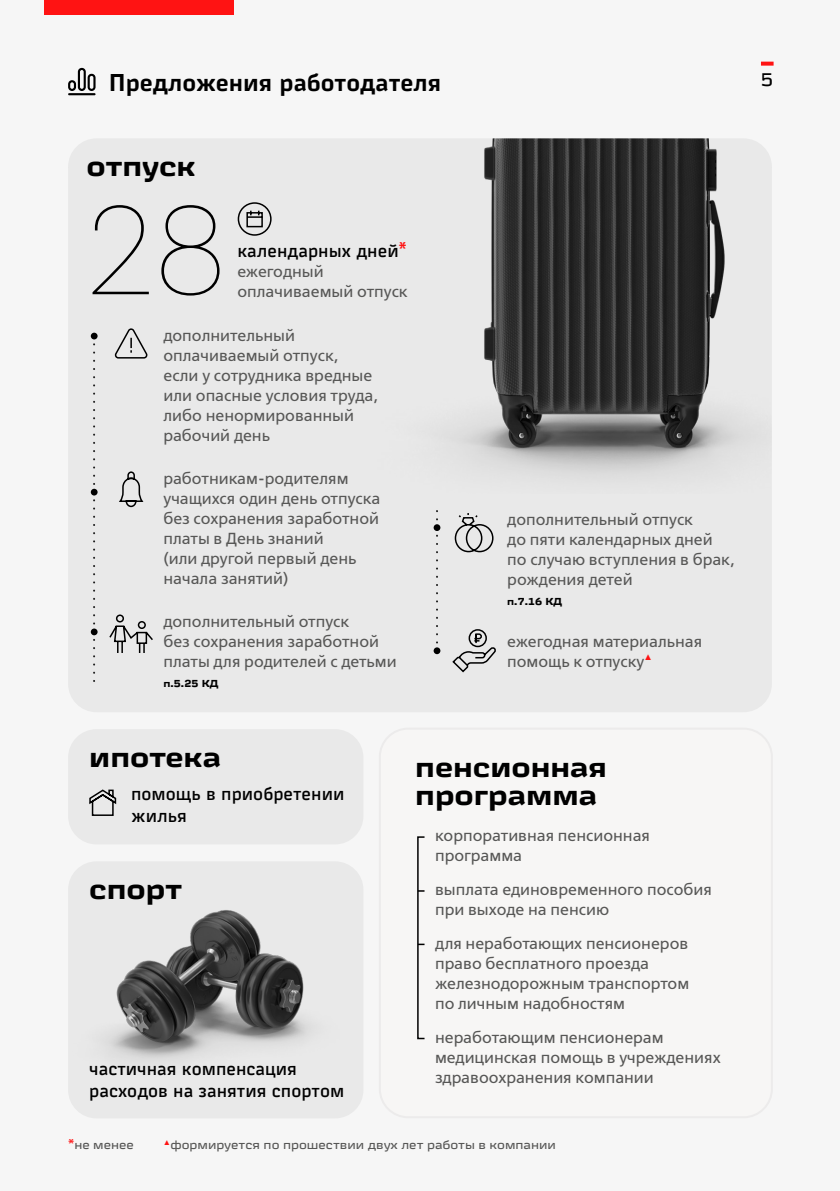
<style>
.page{position:relative;width:840px;height:1191px;background:#fff}
.page>*{position:absolute;margin:0;border:0;box-sizing:border-box;transform-origin:0 0}
.t1{font:100 132px "Mont";color:#000}
.t2{font:700 expanded 28px/28px "Russian Rail G Pro";color:#000}
.t3{font:500 28px "Russian Rail G Pro";color:#000}
.t4{font:500 24px "Russian Rail G Pro";color:#000}
.t5{font:18px/22px "Russian Rail G Pro";color:#000}
.t6{font:expanded 18px "Russian Rail G Pro";color:#000}
.t7{font:16px/20px "FSRAILWAY Book";color:#575756}
.t8{font:expanded 12px "Russian Rail G Pro";color:#575756}
.t9{font:700 expanded 10px "Russian Rail G Pro";letter-spacing:.005em;color:#000}
.s1{color:#ff1313}
</style>
<div class="page">
<div style="left:0;top:0;width:839px;height:1191px;background:#f6f6f6"></div>
<svg style="left:761px;top:62px;width:12px;height:4px"></svg>
<div style="left:44px;top:0;width:189px;height:14px;background:#ff1313"></div>
<svg style="left:68px;top:67px;width:27px;height:28px"></svg>
<div style="left:68px;top:138px;width:703px;height:574px;background:#e9e9e9;border-radius:28px"></div>
<img style="left:450px;top:138px;width:321px;height:340px">
<div style="left:237px;top:202px;width:34px;height:34px;border:2px solid #000;border-radius:50%"></div>
<svg style="left:246px;top:210px;width:17px;height:18px"></svg>
<svg style="left:91px;top:333px;width:6px;height:349px"></svg>
<svg style="left:114px;top:328px;width:33px;height:31px"></svg>
<svg style="left:119px;top:471px;width:25px;height:37px"></svg>
<div style="left:378px;top:727px;width:394px;height:391px;border:2px solid #ecebeb;border-radius:28px"></div>
<div style="left:417px;top:836px;width:8px;height:203px;border:2px solid #000"></div>
<svg style="left:452px;top:629px;width:44px;height:44px"></svg>
<svg style="left:436px;top:511px;width:2px;height:133px"></svg>
<div style="left:433px;top:524px;width:7px;height:7px;background:#000;border-radius:50%"></div>
<div style="left:433px;top:647px;width:7px;height:7px;background:#000;border-radius:50%"></div>
<svg style="left:454px;top:513px;width:40px;height:40px"></svg>
<svg style="left:109px;top:614px;width:44px;height:39px"></svg>
<img style="left:68px;top:862px;width:289px;height:256px">
<div style="left:68px;top:729px;width:295px;height:115px;background:#e9e9e9;border-radius:28px"></div>
<svg style="left:89px;top:789px;width:28px;height:27px"></svg>
<h3 class="t4" style="left:109px;top:67px;width:334px">Предложения работодателя</h3>
<h2 class="t2" style="left:86px;top:151px;width:111px">отпуск</h2>
<h1 class="t1" style="left:87px;top:167px;width:141px">28</h1>
<h2 class="t3" style="left:90px;top:186px;width:142px">Заголовок</h2>
<p class="t5" style="left:237px;top:239px;width:170px">календарных дней<span class="s1">*</span></p>
<p class="t7" style="left:237px;top:261px;width:172px">ежегодный оплачиваемый отпуск</p>
<p class="t7" style="left:163px;top:325px;width:216px">дополнительный оплачиваемый отпуск,<br>если у сотрудника вредные или опасные условия труда, либо ненормированный рабочий день</p>
<p class="t7" style="left:163px;top:468px;width:218px">работникам-родителям учащихся один день отпуска без сохранения заработной платы в День знаний<br>(или другой первый день начала занятий)</p>
<p class="t7" style="left:163px;top:611px;width:235px">дополнительный отпуск<br>без сохранения заработной платы для родителей с детьми</p>
<p class="t9" style="left:163px;top:677px;width:56px">п.5.25 КД</p>
<p class="t7" style="left:507px;top:510px;width:229px">дополнительный отпуск<br>до пяти календарных дней по случаю вступления в брак, рождения детей</p>
<p class="t9" style="left:507px;top:595px;width:56px">п.7.16 КД</p>
<p class="t7" style="left:507px;top:631px;width:196px">ежегодная материальная помощь к отпуску<sup>▲</sup></p>
<h2 class="t2" style="left:89px;top:742px;width:133px">ипотека</h2>
<p class="t5" style="left:131px;top:782px;width:215px">помощь в приобретении жилья</p>
<h2 class="t2" style="left:89px;top:874px;width:94px">спорт</h2>
<p class="t5" style="left:89px;top:1057px;width:256px">частичная компенсация расходов на занятия спортом</p>
<h2 class="t2" style="left:415px;top:753px;width:193px">пенсионная программа</h2>
<p class="t7" style="left:435px;top:825px;width:216px">корпоративная пенсионная программа</p>
<p class="t7" style="left:435px;top:879px;width:278px">выплата единовременного пособия при выходе на пенсию</p>
<p class="t7" style="left:435px;top:933px;width:255px">для неработающих пенсионеров право бесплатного проезда железнодорожным транспортом по личным надобностям</p>
<p class="t7" style="left:435px;top:1027px;width:287px">неработающим пенсионерам медицинская помощь в учреждениях здравоохранения компании</p>
<p class="t8" style="left:68px;top:1137px;width:67px"><span class="s1">*</span>не менее</p>
<p class="t8" style="left:163px;top:1137px;width:394px"><sup>▲</sup>формируется по прошествии двух лет работы в компании</p>
<p class="t6" style="left:760px;top:68px;width:14px">5</p>
</div>
